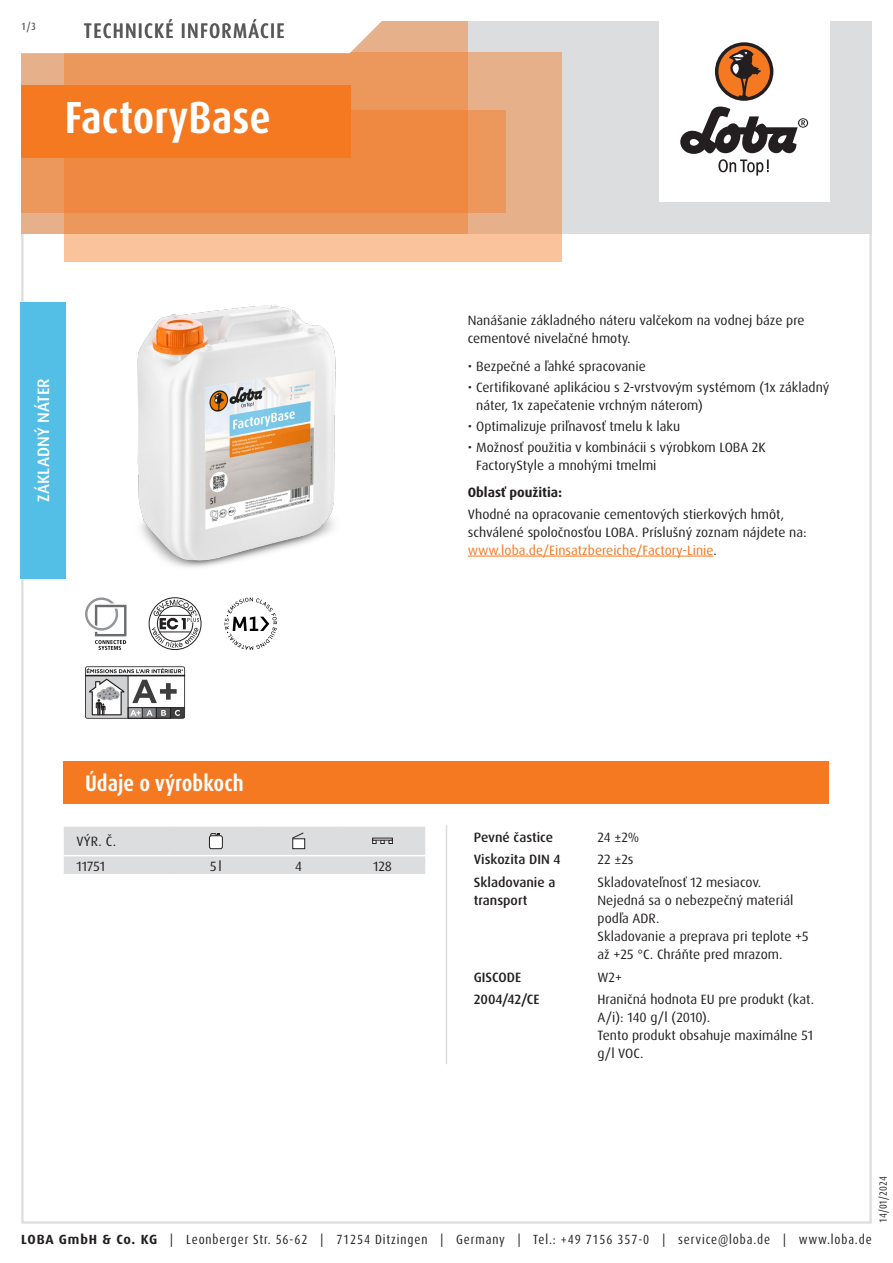
<style>
.page{position:relative;width:893px;height:1263px;background:#fff}
.page>*{position:absolute;margin:0;border:0;box-sizing:border-box;transform-origin:0 0}
.Produktname_weiss{font:700 condensed 45px "Dax Pro";color:#fff}
.Abschnitt{font:700 condensed 22.5px "Dax Pro";color:#fff}
.TI{font:500 condensed 21px "Dax Pro";letter-spacing:.06em;color:#57585a}
.Produktart_Grundierung{font:500 16.5px "Dax Pro";letter-spacing:.01em;color:#fff}
.Text{font:13.5px/18px "Dax Pro";color:#231f20}
.Text_ohne_Silbentrennung{font:13.5px/18px "Dax Pro";color:#231f20}
.Text_Medium{font:500 13.5px/18px "Dax Pro";color:#231f20}
.Text_Bold{font:700 13.5px "Dax Pro";color:#231f20}
.Text_Großbuchstaben{font:13.5px "Dax Pro";color:#231f20}
.Text_zentriert{font:13.5px "Dax Pro";color:#231f20}
.t1{font:condensed 13.35px "Dax Pro";letter-spacing:.065em;color:#231f20}
.t2{font:condensed 10.5px "Dax Pro";color:#231f20}
.t3{font:500 condensed 10.5px "Dax Pro";color:#57585a}
.s1{color:#f47921}
.s2{font-weight:700;font-stretch:normal}
</style>
<div class="page">
<hr style="left:446px;top:825px;width:1px;height:239px;background:#dcdddf">
<svg style="left:64px;top:826px;width:361px;height:48px;background:#dcddde"></svg>
<hr style="left:372px;top:838px;width:21px;height:2px;background:#fff">
<div style="left:64px;top:761px;width:765px;height:43px;background:#f47921"></div>
<svg style="left:85px;top:597px;width:41px;height:53px"></svg>
<svg style="left:149px;top:597px;width:52px;height:53px"></svg>
<svg style="left:225px;top:597px;width:52px;height:53px"></svg>
<svg style="left:85px;top:666px;width:100px;height:53px"></svg>
<hr style="left:468px;top:556px;width:245px;height:1px;background:#f47921">
<img style="left:137px;top:305px;width:199px;height:263px">
<div style="left:20px;top:302px;width:46px;height:276px;background:#53bfe6"></div>
<div style="left:21px;top:21px;width:851px;height:213px;background:#dcdddf"></div>
<div style="left:659px;top:0;width:170px;height:202px;background:#fff"></div>
<svg style="left:680px;top:106px;width:128px;height:70px"></svg>
<div style="left:715px;top:42px;width:58px;height:59px;background:#231f20;border-radius:50%"></div>
<svg style="left:718px;top:45px;width:52px;height:52px"></svg>
<div style="left:64px;top:52px;width:497px;height:209px;background:linear-gradient(to right,#fec79f,#efb992)"></div>
<div style="left:21px;top:111px;width:485px;height:102px;background:#ec975b"></div>
<svg style="left:21px;top:21px;width:447px;height:213px;background:#ed9150"></svg>
<svg style="left:21px;top:21px;width:411px;height:34px;background:#faede4"></svg>
<div style="left:21px;top:85px;width:330px;height:72px;background:#f47921"></div>
<p class="t3" style="left:21px;top:19px;width:16px">1/3</p>
<p class="TI" style="left:84px;top:17px;width:202px">TECHNICKÉ INFORMÁCIE</p>
<p class="Produktname_weiss" style="left:65px;top:89px;width:208px">FactoryBase</p>
<p class="Produktart_Grundierung" style="left:33px;top:502px;width:125px;rotate:-90deg">ZÁKLADNÝ NÁTER</p>
<p class="Text" style="left:468px;top:312px;width:338px">Nanášanie základného náteru valčekom na vodnej báze pre cementové nivelačné hmoty.</p>
<p class="Text" style="left:468px;top:357px;width:180px">• Bezpečné a ľahké spracovanie</p>
<p class="Text" style="left:476px;top:378px;width:355px;text-indent:-9px">• Certifikované aplikáciou s 2-vrstvovým systémom (1x základný náter, 1x zapečatenie vrchným náterom)</p>
<p class="Text" style="left:468px;top:417px;width:214px">• Optimalizuje priľnavosť tmelu k laku</p>
<p class="Text" style="left:476px;top:438px;width:291px;text-indent:-9px">• Možnosť použitia v kombinácii s výrobkom LOBA 2K<br>FactoryStyle a mnohými tmelmi</p>
<p class="Text_Bold" style="left:468px;top:484px;width:96px">Oblasť použitia:</p>
<p class="Text" style="left:468px;top:505px;width:340px">Vhodné na opracovanie cementových stierkových hmôt, schválené spoločnosťou LOBA. Príslušný zoznam nájdete na: <span class="s1">www.loba.de/Einsatzbereiche/Factory-Linie</span>.</p>
<p class="Abschnitt" style="left:85px;top:769px;width:160px">Údaje o výrobkoch</p>
<p class="Text_Großbuchstaben" style="left:77px;top:833px;width:41px">VÝR. Č.</p>
<p class="Text" style="left:77px;top:857px;width:30px">11751</p>
<p class="Text_zentriert" style="left:210px;top:857px;width:13px">5l</p>
<p class="Text_zentriert" style="left:295px;top:857px;width:8px">4</p>
<p class="Text_zentriert" style="left:373px;top:857px;width:20px">128</p>
<p class="Text_Medium" style="left:474px;top:828px;width:81px">Pevné častice</p>
<p class="Text_ohne_Silbentrennung" style="left:598px;top:828px;width:43px">24 ±2%</p>
<p class="Text_Medium" style="left:474px;top:851px;width:88px">Viskozita DIN 4</p>
<p class="Text_ohne_Silbentrennung" style="left:598px;top:851px;width:37px">22 ±2s</p>
<p class="Text_Medium" style="left:474px;top:873px;width:83px">Skladovanie a transport</p>
<p class="Text_ohne_Silbentrennung" style="left:598px;top:873px;width:165px">Skladovateľnosť 12 mesiacov.</p>
<p class="Text_ohne_Silbentrennung" style="left:598px;top:891px;width:197px">Nejedná sa o nebezpečný materiál podľa ADR.</p>
<p class="Text_ohne_Silbentrennung" style="left:598px;top:927px;width:212px">Skladovanie a preprava pri teplote +5 až +25 °C. Chráňte pred mrazom.</p>
<p class="Text_Medium" style="left:474px;top:968px;width:49px">GISCODE</p>
<p class="Text_ohne_Silbentrennung" style="left:598px;top:968px;width:26px">W2+</p>
<p class="Text_Medium" style="left:474px;top:990px;width:67px">2004/42/CE</p>
<p class="Text_ohne_Silbentrennung" style="left:598px;top:990px;width:218px">Hraničná hodnota EU pre produkt (kat.<br>A/i): 140 g/l (2010).</p>
<p class="Text_ohne_Silbentrennung" style="left:598px;top:1026px;width:217px">Tento produkt obsahuje maximálne 51 g/l VOC.</p>
<p class="t2" style="left:876px;top:1222px;width:48px;rotate:-90deg">14/01/2024</p>
<p class="t1" style="left:21px;top:1230px;width:852px"><span class="s2">LOBA GmbH &amp; Co. KG</span> | Leonberger Str. 56-62 | 71254 Ditzingen | Germany | Tel.: +49 7156 357-0 | service@loba.de | www.loba.de</p>
</div>
